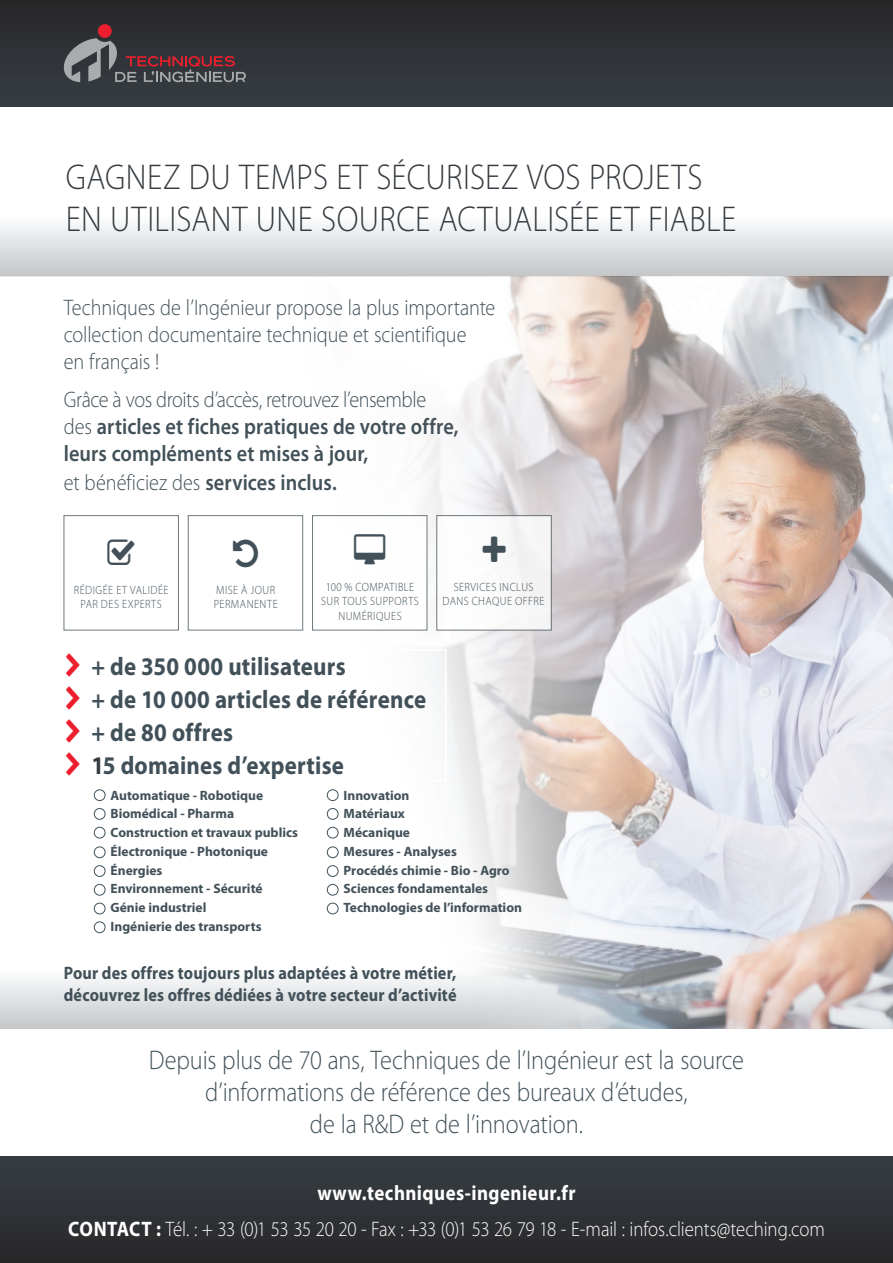
<style>
.page{position:relative;width:893px;height:1263px;background:#fff}
.page>*{position:absolute;margin:0;border:0;box-sizing:border-box;transform-origin:0 0}
.t1{font:300 36px/42px "Myriad Pro";letter-spacing:.015em;color:#353b40;scale:.9 1}
.t2{font:300 27px/32.4px "Myriad Pro";letter-spacing:-.005em;color:#425159;text-align:center;scale:.9 1}
.t3{font:700 25.5px/33px "Myriad Pro";letter-spacing:.01em;color:#425159;scale:.9 1}
.t4{font:600 22.5px/27.6px "Myriad Pro";letter-spacing:.005em;color:#425159;scale:.9 1}
.t5{font:300 22.5px/27px "Myriad Pro";letter-spacing:-.005em;color:#425159;scale:.9 1}
.t6{font:300 21px/36px "Myriad Pro";letter-spacing:-.01em;color:#fff;text-align:center;scale:.9 1}
.t7{font:700 18px/21.6px "Myriad Pro";letter-spacing:.01em;color:#425159;scale:.9 1}
.t8{font:700 13.5px/18.8px "Myriad Pro";color:#425159}
.t9{font:300 12px/14.4px "Myriad Pro";letter-spacing:.04em;color:#425159;text-align:center;scale:.9 1}
.s1{font-weight:300}
.s2{color:#353b40}
.s3{font-weight:700}
</style>
<div class="page">
<svg style="left:0;top:979px;width:41px;height:50px;background:#dbdddf"></svg>
<svg style="left:0;top:225px;width:893px;height:51px;background:#dbdddf"></svg>
<img style="left:41px;top:276px;width:852px;height:753px">
<div style="left:312px;top:515px;width:115px;height:115px;background:#fff"></div>
<div style="left:64px;top:515px;width:115px;height:115px;background:#fff"></div>
<div style="left:437px;top:515px;width:114px;height:115px;background:#fff"></div>
<div style="left:188px;top:515px;width:115px;height:115px;background:#fff"></div>
<div style="left:0;top:0;width:893px;height:106px;background:linear-gradient(to right,#2f3135,#2f3236)"></div>
<div style="left:94px;top:789px;width:11px;height:12px;border:1px solid #425159;border-radius:50%"></div>
<div style="left:327px;top:789px;width:11px;height:12px;border:1px solid #425159;border-radius:50%"></div>
<div style="left:94px;top:827px;width:11px;height:11px;border:1px solid #425159;border-radius:50%"></div>
<div style="left:327px;top:827px;width:11px;height:11px;border:1px solid #425159;border-radius:50%"></div>
<div style="left:94px;top:865px;width:11px;height:12px;border:1px solid #425159;border-radius:50%"></div>
<div style="left:327px;top:865px;width:11px;height:12px;border:1px solid #425159;border-radius:50%"></div>
<div style="left:94px;top:808px;width:11px;height:12px;border:1px solid #425159;border-radius:50%"></div>
<div style="left:327px;top:808px;width:11px;height:12px;border:1px solid #425159;border-radius:50%"></div>
<div style="left:94px;top:847px;width:11px;height:11px;border:1px solid #425159;border-radius:50%"></div>
<div style="left:327px;top:847px;width:11px;height:11px;border:1px solid #425159;border-radius:50%"></div>
<div style="left:94px;top:884px;width:11px;height:11px;border:1px solid #425159;border-radius:50%"></div>
<div style="left:94px;top:903px;width:11px;height:11px;border:1px solid #425159;border-radius:50%"></div>
<div style="left:327px;top:884px;width:11px;height:11px;border:1px solid #425159;border-radius:50%"></div>
<div style="left:94px;top:921px;width:11px;height:12px;border:1px solid #425159;border-radius:50%"></div>
<div style="left:327px;top:903px;width:11px;height:11px;border:1px solid #425159;border-radius:50%"></div>
<div style="left:0;top:1157px;width:893px;height:106px;background:linear-gradient(to right,#2f3236,#2f3236)"></div>
<div style="left:98px;top:24px;width:14px;height:14px;background:#ed1e2d;border-radius:7px"></div>
<svg style="left:64px;top:38px;width:182px;height:44px;background:#544b4f"></svg>
<svg style="left:66px;top:653px;width:14px;height:23px"></svg>
<svg style="left:66px;top:686px;width:14px;height:23px"></svg>
<svg style="left:66px;top:719px;width:14px;height:23px"></svg>
<svg style="left:66px;top:752px;width:14px;height:23px"></svg>
<h1 class="t1" style="left:66px;top:155px;width:746px">GAGNEZ DU TEMPS ET SÉCURISEZ VOS PROJETS<br>EN UTILISANT UNE SOURCE ACTUALISÉE ET FIABLE</h1>
<h3 class="t5" style="left:64px;top:294px;width:481px">Techniques de l’Ingénieur propose la plus importante collection documentaire technique et scientifique<br>en français !</h3>
<h3 class="t4" style="left:64px;top:385px;width:440px"><span class="s1">Grâce à vos droits d’accès, retrouvez l’ensemble des</span> articles et fiches pratiques de votre offre, leurs compléments et mises à jour,<br><span class="s1">et bénéficiez des</span> services inclus.</h3>
<p class="t9" style="left:74px;top:582px;width:107px">RÉDIGÉE ET VALIDÉE<br>PAR DES EXPERTS</p>
<p class="t9" style="left:321px;top:580px;width:110px">100 % COMPATIBLE<br>SUR TOUS SUPPORTS<br>NUMÉRIQUES</p>
<p class="t9" style="left:214px;top:582px;width:72px;text-align:left">MISE À JOUR<br>PERMANENTE</p>
<p class="t9" style="left:442px;top:580px;width:115px">SERVICES INCLUS<br>DANS CHAQUE OFFRE</p>
<h3 class="t3" style="left:91px;top:649px;width:373px">+ de 350 000 utilisateurs<br>+ de 10 000 articles de référence + de 80 offres<br><span class="s2">1</span>5 domaines d’expertise</h3>
<p class="t8" style="left:111px;top:785px;width:189px">Automatique - Robotique<br>Biomédical - Pharma<br>Construction et travaux publics<br>Électronique - Photonique<br>Énergies<br>Environnement - Sécurité<br>Génie industriel<br>Ingénierie des transports</p>
<p class="t8" style="left:344px;top:785px;width:180px">Innovation<br>Matériaux<br>Mécanique<br>Mesures - Analyses<br>Procédés chimie - Bio - Agro<br>Sciences fondamentales<br>Technologies de l’information</p>
<h3 class="t7" style="left:64px;top:962px;width:438px">Pour des offres toujours plus adaptées à votre métier, découvrez les offres dédiées à votre secteur d’activité</h3>
<h2 class="t2" style="left:149px;top:1043px;width:663px">Depuis plus de 70 ans, Techniques de l’Ingénieur est la source d’informations de référence des bureaux d’études,<br>de la R&amp;D et de l’innovation.</h2>
<h3 class="t6" style="left:68px;top:1174px;width:842px"><span class="s3">www.techniques-ingenieur.fr<br>CONTACT :</span> Tél. : + 33 (0)1 53 35 20 20 - Fax : +33 (0)1 53 26 79 18 - E-mail : infos.clients@teching.com</h3>
</div>
